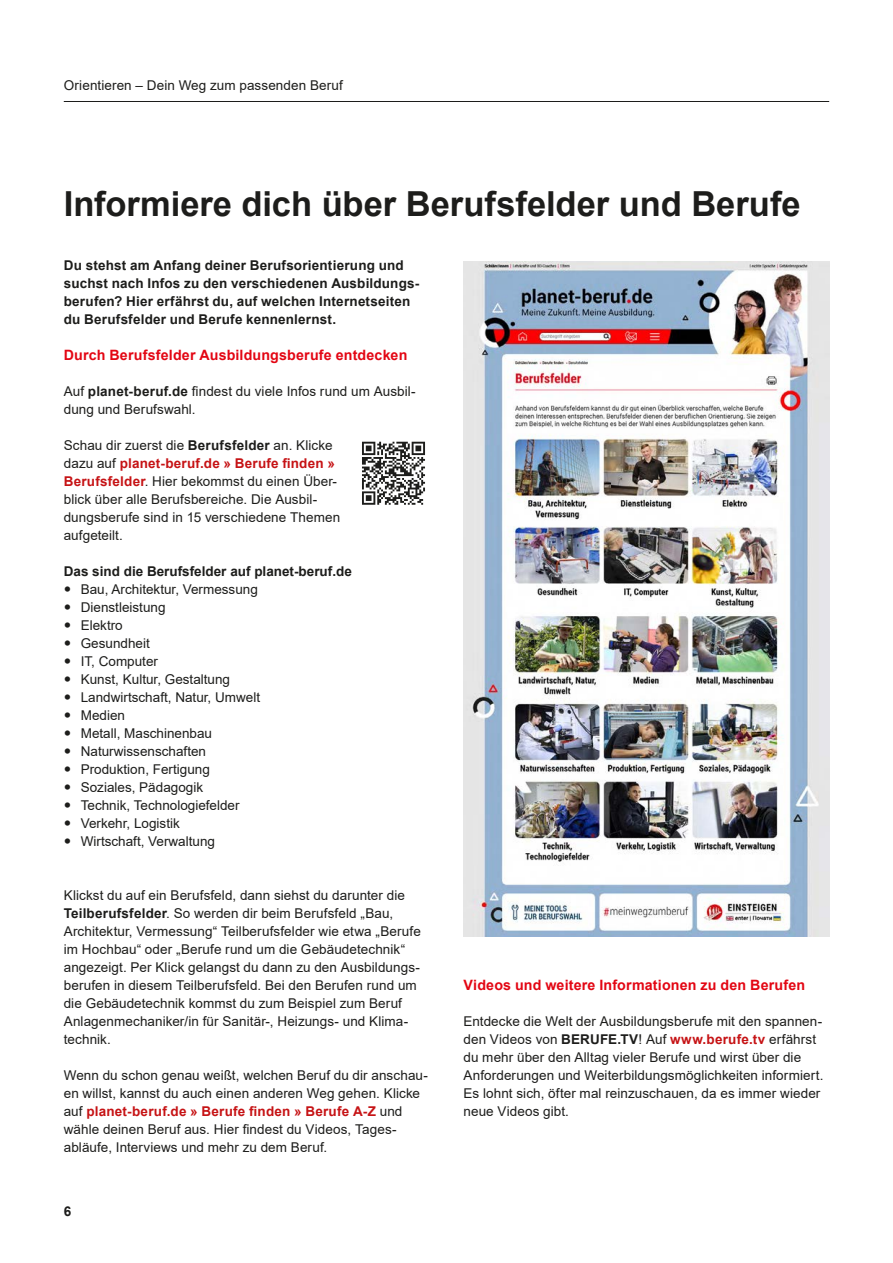
<style>
.page{position:relative;width:893px;height:1263px;background:#fff}
.page>*{position:absolute;margin:0;border:0;box-sizing:border-box;transform-origin:0 0}
.h1_Headline_Gross{font:700 34.5px "Arial";letter-spacing:-.005em;color:#1d1d1b}
.h2_Subheadline_bold{font:700 14.25px "Arial";letter-spacing:.01em;color:#e30613}
.p_Fließtext{font:13.5px/18px "Arial";letter-spacing:.005em;color:#1d1d1b}
.Anreisser{font:700 13.5px/18px "Arial";letter-spacing:.015em;color:#1d1d1b}
.h3_Kleine_Subheadline{font:700 13.5px "Arial";color:#1d1d1b}
.s1{font-weight:700}
.s2{font-weight:700;color:#c61315}
</style>
<div class="page">
<hr style="left:64px;top:101px;width:765px;height:1px;background:#1d1d1b">
<svg style="left:362px;top:442px;width:63px;height:63px"></svg>
<img style="left:463px;top:261px;width:366px;height:675px">
<p class="p_Fließtext" style="left:64px;top:76px;width:281px">Orientieren – Dein Weg zum passenden Beruf</p>
<h1 class="h1_Headline_Gross" style="left:64px;top:180px;width:738px">Informiere dich über Berufsfelder und Berufe</h1>
<p class="Anreisser" style="left:64px;top:256px;width:357px">Du stehst am Anfang deiner Berufsorientierung und suchst nach Infos zu den verschiedenen Ausbildungs&shy;berufen? Hier erfährst du, auf welchen Internetseiten du Berufsfelder und Berufe kennenlernst.</p>
<h2 class="h2_Subheadline_bold" style="left:64px;top:345px;width:345px">Durch Berufsfelder Ausbildungsberufe entdecken</h2>
<p class="p_Fließtext" style="left:64px;top:382px;width:353px">Auf <span class="s1">planet-beruf.de</span> findest du viele Infos rund um Ausbil&shy;dung und Berufswahl.</p>
<p class="p_Fließtext" style="left:64px;top:436px;width:278px">Schau dir zuerst die <span class="s1">Berufsfelder</span> an. Klicke dazu auf <span class="s2">planet-beruf.de » Berufe finden » Berufsfelder</span>. Hier bekommst du einen Über&shy;blick über alle Berufsbereiche. Die Ausbil&shy;dungsberufe sind in 15 verschiedene Themen aufgeteilt.</p>
<h3 class="h3_Kleine_Subheadline" style="left:64px;top:562px;width:290px">Das sind die Berufsfelder auf planet-beruf.de</h3>
<p class="p_Fließtext" style="left:81px;top:580px;width:179px">Bau, Architektur, Vermessung</p>
<p class="p_Fließtext" style="left:81px;top:598px;width:86px">Dienstleistung</p>
<p class="p_Fließtext" style="left:81px;top:616px;width:44px">Elektro</p>
<p class="p_Fließtext" style="left:81px;top:634px;width:71px">Gesundheit</p>
<p class="p_Fließtext" style="left:81px;top:652px;width:79px">IT, Computer</p>
<p class="p_Fließtext" style="left:81px;top:670px;width:151px">Kunst, Kultur, Gestaltung</p>
<p class="p_Fließtext" style="left:81px;top:688px;width:181px">Landwirtschaft, Natur, Umwelt</p>
<p class="p_Fließtext" style="left:81px;top:706px;width:46px">Medien</p>
<p class="p_Fließtext" style="left:81px;top:724px;width:133px">Metall, Maschinenbau</p>
<p class="p_Fließtext" style="left:81px;top:742px;width:127px">Naturwissenschaften</p>
<p class="p_Fließtext" style="left:81px;top:760px;width:131px">Produktion, Fertigung</p>
<p class="p_Fließtext" style="left:81px;top:778px;width:124px">Soziales, Pädagogik</p>
<p class="p_Fließtext" style="left:81px;top:796px;width:160px">Technik, Technologiefelder</p>
<p class="p_Fließtext" style="left:81px;top:814px;width:101px">Verkehr, Logistik</p>
<p class="p_Fließtext" style="left:81px;top:832px;width:136px">Wirtschaft, Verwaltung</p>
<p class="p_Fließtext" style="left:64px;top:886px;width:359px">Klickst du auf ein Berufsfeld, dann siehst du darunter die <span class="s1">Teilberufsfelder</span>. So werden dir beim Berufsfeld „Bau, Architektur, Vermessung“ Teilberufsfelder wie etwa „Berufe im Hochbau“ oder „Berufe rund um die Gebäudetechnik“ angezeigt. Per Klick gelangst du dann zu den Ausbildungs&shy;berufen in diesem Teilberufsfeld. Bei den Berufen rund um die Gebäudetechnik kommst du zum Beispiel zum Beruf Anlagenmechaniker/in für Sanitär-, Heizungs- und Klima&shy;technik.</p>
<p class="p_Fließtext" style="left:64px;top:1066px;width:366px">Wenn du schon genau weißt, welchen Beruf du dir anschau&shy;en willst, kannst du auch einen anderen Weg gehen. Klicke auf <span class="s2">planet-beruf.de » Berufe finden » Berufe A-Z</span> und wähle deinen Beruf aus. Hier findest du Videos, Tages&shy;abläufe, Interviews und mehr zu dem Beruf.</p>
<p class="Anreisser" style="left:64px;top:1202px;width:9px">6</p>
<h2 class="h2_Subheadline_bold" style="left:463px;top:975px;width:343px">Videos und weitere Informationen zu den Berufen</h2>
<p class="p_Fließtext" style="left:463px;top:1012px;width:361px">Entdecke die Welt der Ausbildungsberufe mit den spannen&shy;den Videos von <span class="s1">BERUFE.TV</span>! Auf <span class="s2">www.berufe.tv</span> erfährst du mehr über den Alltag vieler Berufe und wirst über die Anforderungen und Weiterbildungsmöglichkeiten informiert.<br>Es lohnt sich, öfter mal reinzuschauen, da es immer wieder neue Videos gibt.</p>
</div>
